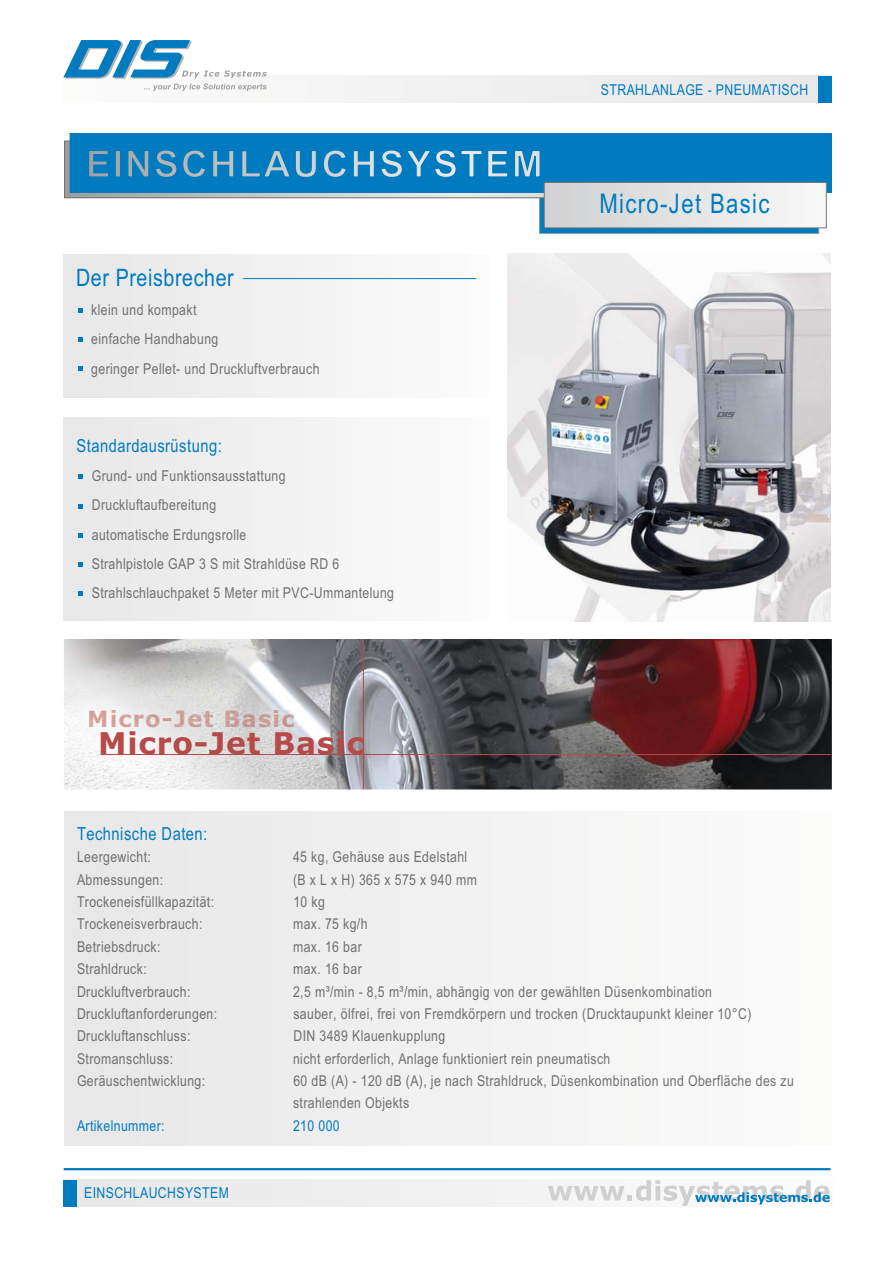
<style>
.page{position:relative;width:893px;height:1263px;background:#fff}
.page>*{position:absolute;margin:0;border:0;box-sizing:border-box;transform-origin:0 0}
.t1{font:700 30px "Verdana";letter-spacing:.025em;color:#b54a49}
.t2{font:27px "Arial Narrow";letter-spacing:.05em;color:#007bc0}
.t3{font:24px "Arial Narrow";letter-spacing:.025em;color:#007bc0}
.t4{font:700 22.5px "Verdana";letter-spacing:.05em;color:#d5a299}
.t5{font:18px "Arial Narrow";letter-spacing:.025em;color:#007bc0}
.t6{font:15px/29.2px "Arial Narrow";letter-spacing:.025em;color:#6f7072}
.t7{font:15px "Arial Narrow";letter-spacing:.025em;color:#007bc0}
.s1{color:#d4a097}
.s2{color:#d4a096}
.s3{color:#d19d93}
.s4{color:#ce9a90}
.s5{color:#ce998f}
.s6{color:#cb968d}
.s7{color:#cb968c}
.s8{color:#c79389}
.s9{color:#cc998f}
.s10{color:#ca958b}
.s11{color:#c69188}
.s12{color:#c6928a}
.s13{color:#c7948d}
</style>
<div class="page">
<img style="left:64px;top:639px;width:768px;height:150px">
<img style="left:89px;top:710px;width:205px;height:18px">
<hr style="left:363px;top:639px;width:1px;height:150px;background:#b54a49">
<hr style="left:101px;top:754px;width:730px;height:1px;background:#b54a49">
<hr style="left:64px;top:1168px;width:766px;height:2px;background:#007bc0">
<div style="left:65px;top:1180px;width:768px;height:26px;background:#efeeee"></div>
<svg style="left:548px;top:1180px;width:282px;height:26px"></svg>
<div style="left:64px;top:1180px;width:13px;height:26px;background:#007bc0"></div>
<div style="left:63px;top:76px;width:768px;height:26px;background:#f0f0f0"></div>
<div style="left:818px;top:76px;width:13px;height:26px;background:#007bc0"></div>
<svg style="left:541px;top:198px;width:276px;height:34px"></svg>
<div style="left:539px;top:190px;width:280px;height:44px;border:1px solid #9c9d9f"></div>
<svg style="left:66px;top:143px;width:478px;height:53px"></svg>
<div style="left:64px;top:141px;width:760px;height:57px;border:1px solid #6f7072"></div>
<svg style="left:69px;top:133px;width:763px;height:61px;background:#1382c1"></svg>
<div style="left:544px;top:182px;width:282px;height:46px;background:linear-gradient(to right,#d0d0d2,#f9f8f8)"></div>
<div style="left:544px;top:182px;width:282px;height:46px;border:1px solid #6f7072"></div>
<img style="left:507px;top:253px;width:323px;height:368px">
<div style="left:65px;top:811px;width:766px;height:334px;background:#f2f2f2"></div>
<div style="left:63px;top:417px;width:426px;height:203px;background:#f2f2f2"></div>
<div style="left:63px;top:254px;width:426px;height:143px;background:#f2f2f2"></div>
<svg style="left:78px;top:504px;width:4px;height:4px"></svg>
<svg style="left:78px;top:533px;width:4px;height:4px"></svg>
<svg style="left:78px;top:474px;width:4px;height:5px"></svg>
<svg style="left:78px;top:562px;width:4px;height:4px"></svg>
<svg style="left:78px;top:591px;width:4px;height:5px"></svg>
<svg style="left:78px;top:308px;width:4px;height:4px"></svg>
<svg style="left:78px;top:338px;width:4px;height:4px"></svg>
<svg style="left:78px;top:367px;width:4px;height:4px"></svg>
<hr style="left:243px;top:278px;width:233px;height:1px;background:#007bc0">
<svg style="left:63px;top:40px;width:204px;height:51px"></svg>
<p class="t7" style="left:601px;top:85px;width:209px">STRAHLANLAGE - PNEUMATISCH</p>
<h3 class="t3" style="left:76px;top:269px;width:159px">Der Preisbrecher</h3>
<p class="t6" style="left:91px;top:297px;width:230px">klein und kompakt<br>einfache Handhabung<br>geringer Pellet- und Druckluftverbrauch</p>
<p class="t5" style="left:77px;top:439px;width:147px">Standardausrüstung:</p>
<p class="t6" style="left:92px;top:463px;width:304px">Grund- und Funktionsausstattung Druckluftaufbereitung<br>automatische Erdungsrolle<br>Strahlpistole GAP 3 S mit Strahldüse RD 6<br>Strahlschlauchpaket 5 Meter mit PVC-Ummantelung</p>
<h3 class="t4" style="left:87px;top:706px;width:209px">M<span class="s1">i</span><span class="s2">c</span><span class="s3">r</span><span class="s4">o</span><span class="s5">-</span><span class="s6">J</span><span class="s7">e</span><span class="s8">t</span> <span class="s9">B</span><span class="s10">a</span><span class="s11">s</span><span class="s12">i</span><span class="s13">c</span></h3>
<h1 class="t1" style="left:98px;top:727px;width:267px">Micro-Jet Basic</h1>
<h2 class="t2" style="left:599px;top:194px;width:172px">Micro-Jet Basic</h2>
<p class="t5" style="left:77px;top:827px;width:132px">Technische Daten:</p>
<p class="t6" style="left:77px;top:844px;width:75px">Leergewicht:</p>
<p class="t6" style="left:293px;top:844px;width:176px">45 kg, Gehäuse aus Edelstahl</p>
<p class="t6" style="left:77px;top:866px;width:88px">Abmessungen:</p>
<p class="t6" style="left:293px;top:866px;width:185px">(B x L x H) 365 x 575 x 940 mm</p>
<p class="t6" style="left:77px;top:889px;width:139px">Trockeneisfüllkapazität:</p>
<p class="t6" style="left:293px;top:889px;width:33px">10 kg</p>
<p class="t6" style="left:77px;top:911px;width:127px">Trockeneisverbrauch:</p>
<p class="t6" style="left:293px;top:911px;width:76px">max. 75 kg/h</p>
<p class="t6" style="left:77px;top:933px;width:85px">Betriebsdruck:</p>
<p class="t6" style="left:293px;top:933px;width:70px">max. 16 bar</p>
<p class="t6" style="left:77px;top:956px;width:71px">Strahldruck:</p>
<p class="t6" style="left:293px;top:956px;width:70px">max. 16 bar</p>
<p class="t6" style="left:77px;top:978px;width:115px">Druckluftverbrauch:</p>
<p class="t6" style="left:293px;top:978px;width:420px">2,5 m³/min - 8,5 m³/min, abhängig von der gewählten Düsenkombination</p>
<p class="t6" style="left:77px;top:1000px;width:142px">Druckluftanforderungen:</p>
<p class="t6" style="left:293px;top:1000px;width:460px">sauber, ölfrei, frei von Fremdkörpern und trocken (Drucktaupunkt kleiner 10°C)</p>
<p class="t6" style="left:77px;top:1023px;width:115px">Druckluftanschluss:</p>
<p class="t6" style="left:293px;top:1023px;width:153px">DIN 3489 Klauenkupplung</p>
<p class="t6" style="left:77px;top:1045px;width:98px">Stromanschluss:</p>
<p class="t6" style="left:293px;top:1045px;width:319px">nicht erforderlich, Anlage funktioniert rein pneumatisch</p>
<p class="t6" style="left:77px;top:1068px;width:130px">Geräuschentwicklung:</p>
<p class="t6" style="left:293px;top:1071px;width:502px;line-height:22.4px">60 dB (A) - 120 dB (A), je nach Strahldruck, Düsenkombination und Oberfläche des zu strahlenden Objekts</p>
<p class="t7" style="left:77px;top:1120px;width:89px">Artikelnummer:</p>
<p class="t7" style="left:293px;top:1120px;width:48px">210 000</p>
<p class="t7" style="left:84px;top:1188px;width:146px">EINSCHLAUCHSYSTEM</p>
</div>
